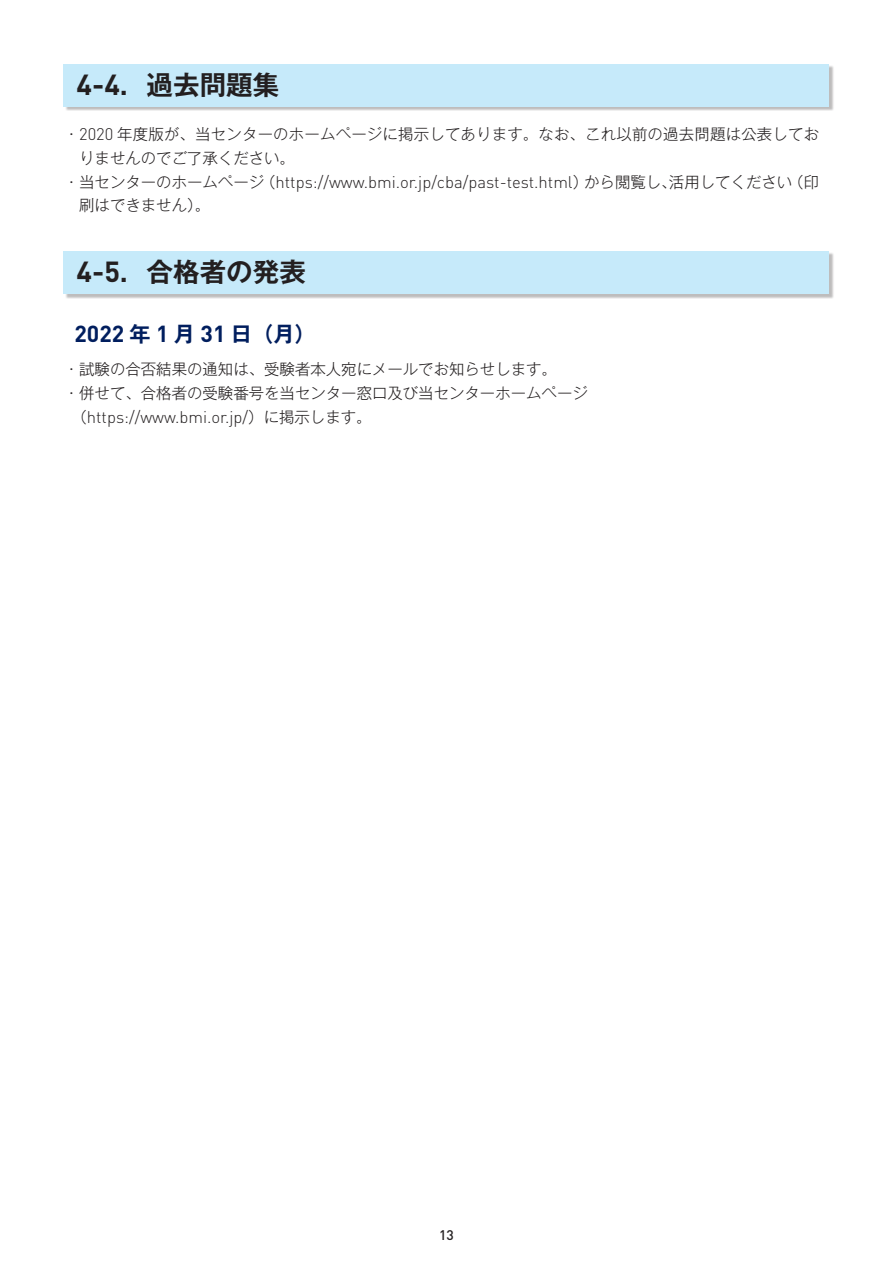
<style>
.page{position:relative;width:893px;height:1263px;background:#fff}
.page>*{position:absolute;margin:0;border:0;box-sizing:border-box;transform-origin:0 0}
.t1{font:700 26.55px "Gothic MB101 Pr 6 De";color:#231f20}
.t2{font:700 22.95px "DIN";color:#011e5e}
.t3{font:300 16.65px "DIN";color:#231f20}
.t4{font:300 15.45px/23.9px "Gothic MB101 Pr 6";color:#231f20}
.t5{font:500 13.8px "DIN";color:#231f20}
.s1{font-family:"DIN";font-size:28.65px}
.s2{font-family:"DIN";font-size:16.65px}
.s3{font-family:"Gothic MB101 Pr 6";font-size:15.45px}
.s4{font-family:"Gothic MB101 Pr 6 De";font-size:21.3px}
</style>
<div class="page">
<div style="left:65px;top:65px;width:769px;height:46px;background:#231f20;opacity:.3"></div>
<div style="left:64px;top:64px;width:765px;height:42px;background:#c6eafa"></div>
<div style="left:65px;top:253px;width:769px;height:46px;background:#231f20;opacity:.3"></div>
<div style="left:64px;top:252px;width:765px;height:42px;background:#c6eafa"></div>
<h1 class="t1" style="left:77px;top:62px;width:204px"><span class="s1">4-4</span>．過去問題集</h1>
<p class="t4" style="left:79px;top:121px;width:741px;text-indent:-15px">・ <span class="s2">2020</span> 年度版が、当センターのホームページに掲示してあります。なお、これ以前の過去問題は公表しておりませんのでご了承ください。</p>
<p class="t3" style="left:64px;top:171px;width:757px"><span class="s3">・当センターのホームページ（</span>https://www.bmi.or.jp/cba/past-test.html<span class="s3">）から閲覧し、活用してください（印</span></p>
<p class="t4" style="left:79px;top:192px;width:133px">刷はできません）。</p>
<h1 class="t1" style="left:77px;top:250px;width:231px"><span class="s1">4-5</span>．合格者の発表</h1>
<h2 class="t2" style="left:74px;top:318px;width:243px">2022 <span class="s4">年</span> 1 <span class="s4">月</span> 31 <span class="s4">日（月）</span></h2>
<p class="t4" style="left:64px;top:356px;width:526px">・試験の合否結果の通知は、受験者本人宛にメールでお知らせします。<br>・併せて、合格者の受験番号を当センター窓口及び当センターホームページ</p>
<p class="t3" style="left:64px;top:407px;width:309px"><span class="s3">　（</span>https://www.bmi.or.jp/<span class="s3">）に掲示します。</span></p>
<p class="t5" style="left:439px;top:1226px;width:16px">13</p>
</div>
